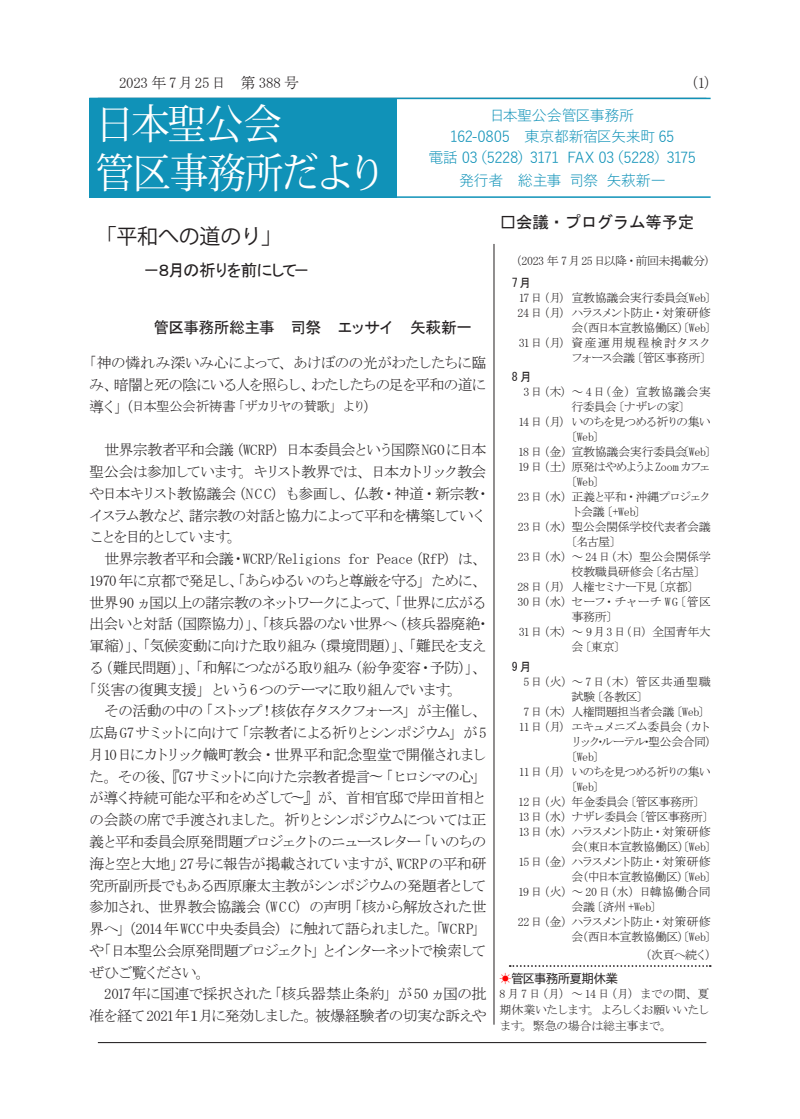
<style>
.page{position:relative;width:800px;height:1119px;background:#fff}
.page>*{position:absolute;margin:0;border:0;box-sizing:border-box;transform-origin:0 0}
.t1{font:41.25px/49.5px "Koz Min Pr 6 N";letter-spacing:-.03em;color:#fff;scale:.93 1}
.t2{font:21px "Koz Go Pro";letter-spacing:-.01em;color:#231f20}
.t3{font:16.5px "MS Gothic";letter-spacing:-.015em;color:#231f20}
.t4{font:16.5px "MS P Gothic";letter-spacing:-.03em;color:#231f20}
.t5{font:15.75px "MS Gothic";letter-spacing:-.05em;color:#231f20}
.t6{font:15px/21.8px "MS Mincho";letter-spacing:-.07em;color:#231f20;text-align:center}
.t7{font:15px/21.8px "MS Mincho";letter-spacing:-.095em;color:#231f20}
.t8{font:15px "MS Mincho";letter-spacing:-.09em;color:#231f20}
.t9{font:15px/21px "Yu Gothic";letter-spacing:-.035em;color:#1092b8;text-align:center}
.t10{font:15px "MS Mincho";letter-spacing:-.035em;color:#231f20}
.t11{font:15px "MS Mincho";letter-spacing:-.05em;color:#231f20}
.t12{font:15px "MS Mincho";letter-spacing:-.135em;color:#231f20}
.t13{font:15px "MS Mincho";letter-spacing:-.045em;color:#231f20}
.t14{font:15px "MS Mincho";letter-spacing:-.105em;color:#231f20}
.t15{font:15px "MS Mincho";letter-spacing:-.04em;color:#231f20}
.t16{font:15px "MS Mincho";letter-spacing:-.015em;color:#231f20}
.t17{font:15px "MS Mincho";letter-spacing:-.13em;color:#231f20}
.t18{font:13.5px "MS Mincho";letter-spacing:-.055em;color:#231f20}
.t19{font:12px/15.8px "MS Mincho";letter-spacing:-.035em;color:#231f20;text-align:justify}
.t20{font:12px "MS Mincho";letter-spacing:-.115em;color:#231f20}
.t21{font:12px "MS Mincho";letter-spacing:-.01em;color:#231f20}
.t22{font:12px "MS Mincho";letter-spacing:-.11em;color:#231f20}
.t23{font:12px "MS Mincho";letter-spacing:-.085em;color:#231f20}
.t24{font:12px "MS Mincho";letter-spacing:-.08em;color:#231f20}
.t25{font:12px "MS Mincho";letter-spacing:-.105em;color:#231f20}
.t26{font:12px "MS Mincho";letter-spacing:-.065em;color:#231f20}
.t27{font:12px "MS Mincho";letter-spacing:.02em;color:#231f20}
.t28{font:12px "MS Mincho";letter-spacing:.07em;color:#231f20}
.t29{font:12px "MS Mincho";letter-spacing:.065em;color:#231f20}
.t30{font:12px "MS Mincho";letter-spacing:.055em;color:#231f20}
.t31{font:12px "MS Mincho";letter-spacing:-.06em;color:#231f20}
.t32{font:12px "MS Mincho";letter-spacing:-.09em;color:#231f20}
.t33{font:12px "BIZ UD Gothic";letter-spacing:-.015em;color:#231f20}
.t34{font:12px "MS Gothic";color:#231f20}
.s1{font-size:15px}
.s2{color:#f00}
</style>
<div class="page">
<hr style="left:98px;top:1041px;width:608px;height:1px;background:#231f20">
<div style="left:89px;top:98px;width:308px;height:100px;background:#1092b8"></div>
<hr style="left:493px;top:244px;width:1px;height:780px;background:#231f20">
<hr style="left:89px;top:98px;width:621px;height:1px;background:#1092b8">
<hr style="left:89px;top:196px;width:621px;height:2px;background:#1092b8">
<svg style="left:509px;top:965px;width:201px;height:1px"></svg>
<p class="t16" style="left:119px;top:75px;width:181px">2023 年 7月25日　第 388 号</p>
<p class="t6" style="left:683px;top:72px;width:37px">（1）</p>
<h1 class="t1" style="left:96px;top:100px;width:314px">日本聖公会<br>管区事務所だより</h1>
<p class="t9" style="left:428px;top:103px;width:269px">日本聖公会管区事務所<br>162-0805　東京都新宿区矢来町 65<br>電話 03（5228）3171 FAX 03（5228）3175</p>
<p class="t9" style="left:459px;top:168px;width:208px">発行者　総主事 司祭 矢萩新一</p>
<p class="t3" style="left:499px;top:213px;width:196px">□会議・プログラム等予定</p>
<p class="t19" style="left:510px;top:253px;width:208px">（2023 年 7月25日以降・前回未掲載分）</p>
<h2 class="t2" style="left:95px;top:223px;width:188px">「平和への道のり」</h2>
<p class="t4" style="left:143px;top:261px;width:168px">－８月の祈りを前にして－</p>
<p class="t34" style="left:511px;top:276px;width:21px">7月</p>
<p class="t19" style="left:518px;top:289px;width:200px">17日 （月）宣教協議会実行委員会〔Web〕</p>
<p class="t20" style="left:517px;top:306px;width:194px">24 日 （月）ハラスメント防止・対策研修</p>
<p class="t19" style="left:571px;top:319px;width:147px">会（西日本宣教協働区）〔Web〕</p>
<p class="t28" style="left:518px;top:336px;width:194px">31日 （月）資産運用規程検討タスク</p>
<p class="t32" style="left:571px;top:351px;width:142px">フォース会議〔管区事務所〕</p>
<p class="t34" style="left:512px;top:371px;width:21px">8月</p>
<p class="t29" style="left:523px;top:386px;width:189px">3日 （木）～ 4日（金）宣教協議会実</p>
<p class="t23" style="left:571px;top:401px;width:121px">行委員会〔ナザレの家〕</p>
<p class="t22" style="left:518px;top:416px;width:194px">14 日 （月）いのちを見つめる祈りの集い</p>
<p class="t19" style="left:565px;top:429px;width:41px">〔Web〕</p>
<p class="t19" style="left:518px;top:444px;width:200px">18日 （金）宣教協議会実行委員会〔Web〕</p>
<p class="t24" style="left:518px;top:461px;width:194px">19 日 （土）原発はやめようよZoom カフェ</p>
<p class="t19" style="left:565px;top:474px;width:41px">〔Web〕</p>
<p class="t25" style="left:517px;top:491px;width:195px">23 日 （水）正義と平和・沖縄プロジェク</p>
<p class="t19" style="left:570px;top:504px;width:77px">ト会議〔+Web〕</p>
<p class="t19" style="left:517px;top:519px;width:194px">23日 （水）聖公会関係学校代表者会議</p>
<p class="t19" style="left:565px;top:534px;width:58px">〔名古屋〕</p>
<p class="t21" style="left:517px;top:551px;width:194px">23日 （水）～ 24日（木）聖公会関係学</p>
<p class="t19" style="left:571px;top:564px;width:136px">校教職員研修会〔名古屋〕</p>
<p class="t19" style="left:517px;top:579px;width:183px">28日 （月）人権セミナー下見〔京都〕</p>
<p class="t21" style="left:517px;top:596px;width:194px">30日 （水）セーフ・チャーチ W G〔管区</p>
<p class="t19" style="left:571px;top:609px;width:48px">事務所〕</p>
<p class="t21" style="left:518px;top:626px;width:193px">31日 （木）～ 9 月3日（日）全国青年大</p>
<p class="t19" style="left:571px;top:639px;width:56px">会〔東京〕</p>
<p class="t34" style="left:512px;top:660px;width:21px">9月</p>
<p class="t30" style="left:523px;top:675px;width:189px">5日 （火）～ 7日（木）管区共通聖職</p>
<p class="t19" style="left:571px;top:688px;width:79px">試験〔各教区〕</p>
<p class="t19" style="left:523px;top:703px;width:188px">7日 （木）人権問題担当者会議〔Web〕</p>
<p class="t23" style="left:519px;top:720px;width:193px">11日 （月）エキュメニズム委員会（カト</p>
<p class="t31" style="left:571px;top:735px;width:148px">リック・ルーテル・聖公会合同）</p>
<p class="t19" style="left:565px;top:748px;width:41px">〔Web〕</p>
<p class="t22" style="left:519px;top:765px;width:193px">11 日 （月）いのちを見つめる祈りの集い</p>
<p class="t19" style="left:565px;top:778px;width:41px">〔Web〕</p>
<p class="t19" style="left:518px;top:793px;width:189px">12日 （火）年金委員会〔管区事務所〕</p>
<p class="t26" style="left:518px;top:810px;width:198px">13日 （水）ナザレ委員会〔管区事務所〕</p>
<p class="t20" style="left:518px;top:825px;width:194px">13 日 （水）ハラスメント防止・対策研修</p>
<p class="t19" style="left:571px;top:838px;width:147px">会（東日本宣教協働区）〔Web〕</p>
<p class="t20" style="left:518px;top:855px;width:194px">15 日 （金）ハラスメント防止・対策研修</p>
<p class="t19" style="left:571px;top:868px;width:147px">会（中日本宣教協働区）〔Web〕</p>
<p class="t27" style="left:518px;top:885px;width:194px">19日 （火）～ 20日（水）日韓協働合同</p>
<p class="t19" style="left:571px;top:898px;width:92px">会議〔済州 +Web〕</p>
<p class="t20" style="left:517px;top:915px;width:194px">22 日 （金）ハラスメント防止・対策研修</p>
<p class="t19" style="left:571px;top:928px;width:147px">会（西日本宣教協働区）〔Web〕</p>
<p class="t5" style="left:153px;top:319px;width:320px">管区事務所総主事　司祭　エッサイ　矢萩新一</p>
<p class="t6" style="left:82px;top:352px;width:406px">「神の憐れみ深いみ心によって、あけぼのの光がわたしたちに臨み、暗闇と死の陰にいる人を照らし、わたしたちの足を平和の道に</p>
<p class="t18" style="left:89px;top:399px;width:290px"><span class="s1">導く」（</span>日本聖公会祈祷書「ザカリヤの賛歌」より<span class="s1">）</span></p>
<p class="t7" style="left:89px;top:439px;width:402px;text-indent:15px">世界宗教者平和会議（WCRP）日本委員会という国際 NGOに日本聖公会は参加しています。キリスト教界では、日本カトリック教会や日本キリスト教協議会（N C C）も参画し、仏教・神道・新宗教・イスラム教など、諸宗教の対話と協力によって平和を構築していくことを目的としています。</p>
<p class="t10" style="left:104px;top:551px;width:384px">世界宗教者平和会議・WCRP/Religions for Peace（RfP）は、</p>
<p class="t6" style="left:89px;top:569px;width:399px">1970 年に京都で発足し、「あらゆるいのちと尊厳を守る」ために、</p>
<p class="t6" style="left:89px;top:591px;width:399px">世界90 ヵ国以上の諸宗教のネットワークによって、「世界に広がる</p>
<p class="t11" style="left:89px;top:616px;width:402px">出会いと対話（国際協力）」、「核兵器のない世界へ（核兵器廃絶・</p>
<p class="t6" style="left:89px;top:634px;width:399px">軍縮）」、「気候変動に向けた取り組み（環境問題）」、「難民を支え</p>
<p class="t6" style="left:89px;top:656px;width:399px">る（難民問題）」、「和解につながる取り組み（紛争変容・予防）」、</p>
<p class="t6" style="left:82px;top:678px;width:382px">「災害の復興支援」という6つのテーマに取り組んでいます。</p>
<p class="t8" style="left:104px;top:703px;width:384px">その活動の中の「ストップ！核依存タスクフォース」が主催し、</p>
<p class="t8" style="left:89px;top:725px;width:398px">広島 G7サミットに向けて「宗教者による祈りとシンポジウム」が 5</p>
<p class="t13" style="left:89px;top:747px;width:399px">月10日にカトリック幟町教会・世界平和記念聖堂で開催されまし</p>
<p class="t6" style="left:89px;top:765px;width:399px">た。その後、『G7サミットに向けた宗教者提言〜「ヒロシマの心」</p>
<p class="t6" style="left:89px;top:787px;width:399px">が導く持続可能な平和をめざして〜』が、首相官邸で岸田首相と</p>
<p class="t8" style="left:89px;top:812px;width:399px">の会談の席で手渡されました。祈りとシンポジウムについては正</p>
<p class="t14" style="left:89px;top:834px;width:399px">義と平和委員会原発問題プロジェクトのニュースレター「いのちの</p>
<p class="t6" style="left:89px;top:852px;width:398px">海と空と大地」27号に報告が掲載されていますが、WCRPの平和研</p>
<p class="t6" style="left:89px;top:874px;width:399px">究所副所長でもある西原廉太主教がシンポジウムの発題者として</p>
<p class="t6" style="left:89px;top:895px;width:398px">参加され、世界教会協議会（W C C）の声明「核から解放された世</p>
<p class="t6" style="left:89px;top:917px;width:399px">界へ」（2014 年 WCC中央委員会）に触れて語られました。「WCRP」</p>
<p class="t12" style="left:89px;top:942px;width:399px">や「日本聖公会原発問題プロジェクト」とインターネットで検索して</p>
<p class="t17" style="left:89px;top:964px;width:123px">ぜひご覧ください。</p>
<p class="t15" style="left:104px;top:986px;width:383px">2017年に国連で採択された「核兵器禁止条約」が50 ヵ国の批</p>
<p class="t6" style="left:89px;top:1004px;width:398px">准を経て2021年１月に発効しました。被爆経験者の切実な訴えや</p>
<p class="t19" style="left:639px;top:946px;width:79px">（次頁へ続く）</p>
<p class="t33" style="left:499px;top:972px;width:120px"><span class="s2">☀</span>管区事務所夏期休業</p>
<p class="t19" style="left:499px;top:985px;width:211px">8月 7日（月）～ 14日（月）までの間、夏期休業いたします。よろしくお願いいたします。緊急の場合は総主事まで。</p>
</div>
